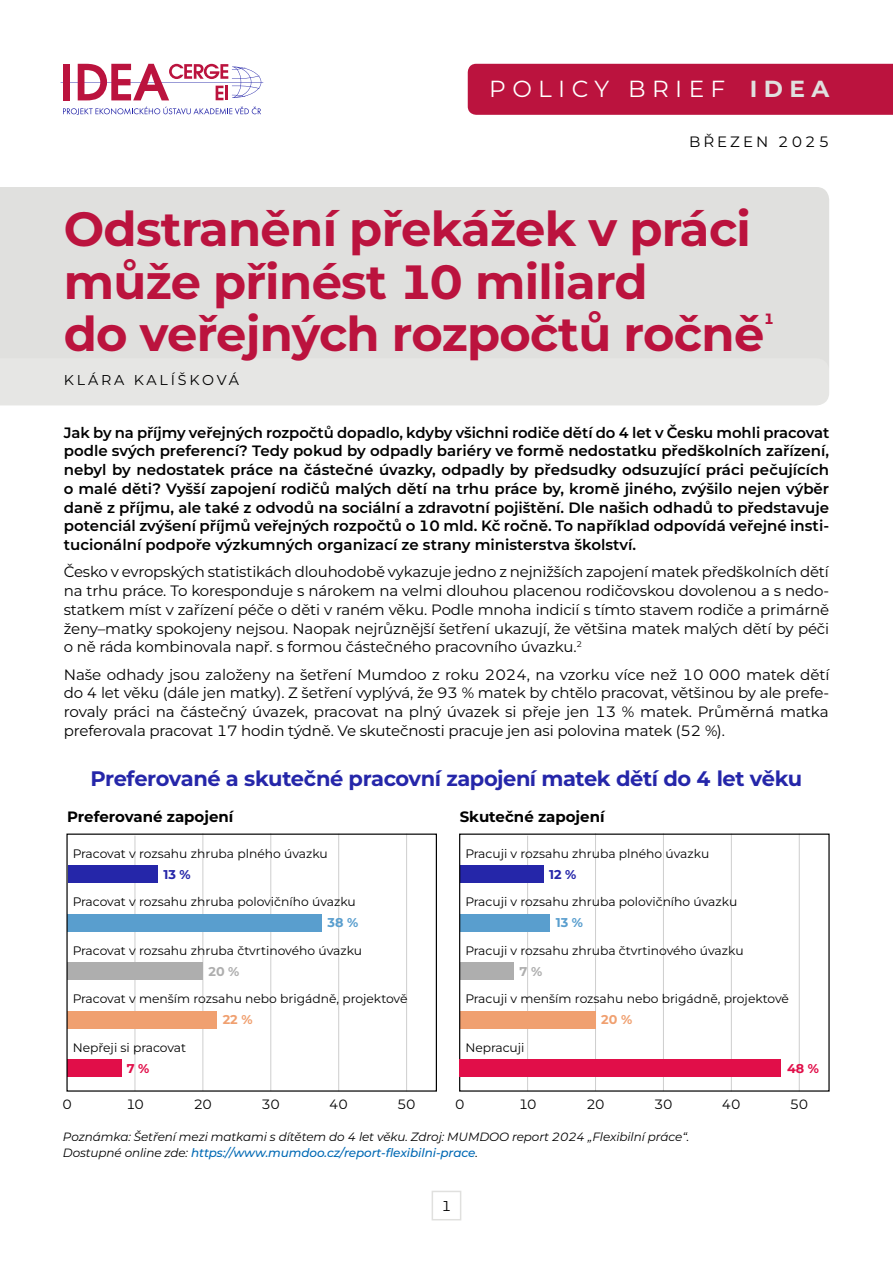
<style>
.page{position:relative;width:893px;height:1263px;background:#fff}
.page>*{position:absolute;margin:0;border:0;box-sizing:border-box;transform-origin:0 0}
.Main_Head{font:700 48px/52.5px "Montserrat";letter-spacing:-.015em;color:#bb133e}
.t1{font:23.25px "Montserrat";letter-spacing:.275em;color:#fff}
.t2{font:700 21px "Montserrat";letter-spacing:-.025em;color:#2526a9}
.Body_Text{font:15px/18.8px "Montserrat";letter-spacing:-.01em;color:#000;text-align:justify}
.Body_Text-2{font:600 15px/18.8px "Montserrat";color:#000;text-align:justify}
.t3{font:700 15px "Montserrat";color:#000}
.Body_Text-3{font:15px "Montserrat";letter-spacing:.2em;color:#000}
.Main_Head-2{font:700 14.85px "Montserrat";color:#bb133e}
.Body_Text-4{font:14.25px "Montserrat";letter-spacing:.2em;color:#000}
.t4{font:13.5px "Montserrat";color:#000}
.t5{font:700 12.75px "Montserrat";color:#2526a9}
.t6{font:700 12.75px "Montserrat";color:#599ece}
.t7{font:700 12.75px "Montserrat";color:#f0a070}
.t8{font:700 12.75px "Montserrat";color:#aeaeae}
.t9{font:700 12.75px "Montserrat";color:#e10e49}
.t10{font:12.3px "Montserrat";color:#000}
.t11{font:italic 12px/15.8px "Montserrat";letter-spacing:-.01em;color:#000}
.s1{font-weight:700;color:#e0e0de}
.s2{font-weight:500;color:#0069b4}
</style>
<div class="page">
<div style="left:432px;top:1191px;width:29px;height:29px;border:2px solid #e0e0de"></div>
<div style="left:468px;top:64px;width:425px;height:51px;background:#bb133e"></div>
<svg style="left:61px;top:64px;width:202px;height:36px"></svg>
<svg style="left:63px;top:107px;width:198px;height:8px"></svg>
<div style="left:0;top:187px;width:829px;height:171px;background:#e0e0de"></div>
<div style="left:0;top:358px;width:829px;height:47px;background:#e6e6e4"></div>
<hr style="left:135px;top:836px;width:1px;height:254px;background:#cecece">
<hr style="left:270px;top:834px;width:1px;height:256px;background:#cecece">
<hr style="left:203px;top:834px;width:1px;height:256px;background:#cecece">
<hr style="left:338px;top:834px;width:1px;height:257px;background:#cecece">
<hr style="left:406px;top:834px;width:1px;height:257px;background:#cecece">
<div style="left:67px;top:1060px;width:54px;height:17px;background:#e10e49"></div>
<div style="left:68px;top:1011px;width:149px;height:17px;background:#f0a070"></div>
<div style="left:68px;top:963px;width:135px;height:17px;background:#aeaeae"></div>
<div style="left:68px;top:914px;width:254px;height:17px;background:#599ece"></div>
<div style="left:68px;top:866px;width:90px;height:17px;background:#2526a9"></div>
<hr style="left:527px;top:836px;width:1px;height:254px;background:#cecece">
<hr style="left:663px;top:834px;width:1px;height:256px;background:#cecece">
<hr style="left:595px;top:834px;width:1px;height:256px;background:#cecece">
<hr style="left:731px;top:834px;width:1px;height:257px;background:#cecece">
<hr style="left:799px;top:834px;width:1px;height:257px;background:#cecece">
<div style="left:460px;top:1011px;width:135px;height:17px;background:#f0a070"></div>
<div style="left:460px;top:963px;width:54px;height:17px;background:#aeaeae"></div>
<div style="left:460px;top:914px;width:90px;height:17px;background:#599ece"></div>
<div style="left:460px;top:866px;width:83px;height:17px;background:#2526a9"></div>
<div style="left:460px;top:1060px;width:321px;height:17px;background:#e10e49"></div>
<h2 class="t1" style="left:489px;top:73px;width:341px">POLICY BRIEF <span class="s1">IDEA</span></h2>
<p class="Body_Text-3" style="left:689px;top:131px;width:142px">BŘEZEN 2025</p>
<p class="Main_Head" style="left:64px;top:201px;width:702px">Odstranění překážek v práci může přinést 10 miliard<br>do veřejných rozpočtů ročně</p>
<p class="Main_Head-2" style="left:764px;top:308px;width:12px">1</p>
<p class="Body_Text-4" style="left:64px;top:370px;width:177px">KLÁRA KALÍŠKOVÁ</p>
<p class="Body_Text-2" style="left:64px;top:422px;width:767px">Jak by na příjmy veřejných rozpočtů dopadlo, kdyby všichni rodiče dětí do 4 let v Česku mohli pracovat podle svých preferencí? Tedy pokud by odpadly bariéry ve formě nedostatku předškolních zařízení, nebyl by nedostatek práce na částečné úvazky, odpadly by předsudky odsuzující práci pečujících o malé děti? Vyšší zapojení rodičů malých dětí na trhu práce by, kromě jiného, zvýšilo nejen výběr daně z příjmu, ale také z odvodů na sociální a zdravotní pojištění. Dle našich odhadů to představuje potenciál zvýšení příjmů veřejných rozpočtů o 10 mld. Kč ročně. To například odpovídá veřejné insti&shy;tucionální podpoře výzkumných organizací ze strany ministerstva školství.</p>
<p class="Body_Text" style="left:64px;top:562px;width:767px">Česko v evropských statistikách dlouhodobě vykazuje jedno z nejnižších zapojení matek předškolních dětí na trhu práce. To koresponduje s nárokem na velmi dlouhou placenou rodičovskou dovolenou a s nedo&shy;statkem míst v zařízení péče o děti v raném věku. Podle mnoha indicií s tímto stavem rodiče a primárně ženy–matky spokojeny nejsou. Naopak nejrůznější šetření ukazují, že většina matek malých dětí by péči o ně ráda kombinovala např. s formou částečného pracovního úvazku.<sup>2</sup></p>
<p class="Body_Text" style="left:64px;top:664px;width:767px">Naše odhady jsou založeny na šetření Mumdoo z roku 2024, na vzorku více než 10 000 matek dětí do 4 let věku (dále jen matky). Z šetření vyplývá, že 93 % matek by chtělo pracovat, většinou by ale prefe&shy;rovaly práci na částečný úvazek, pracovat na plný úvazek si přeje jen 13 % matek. Průměrná matka preferovala pracovat 17 hodin týdně. Ve skutečnosti pracuje jen asi polovina matek (52 %).</p>
<p class="t2" style="left:90px;top:763px;width:713px">Preferované a skutečné pracovní zapojení matek dětí do 4 let věku</p>
<p class="t3" style="left:460px;top:806px;width:146px">Skutečné zapojení</p>
<p class="t10" style="left:73px;top:845px;width:257px">Pracovat v rozsahu zhruba plného úvazku</p>
<p class="t10" style="left:73px;top:894px;width:285px">Pracovat v rozsahu zhruba polovičního úvazku</p>
<p class="t10" style="left:73px;top:942px;width:291px">Pracovat v rozsahu zhruba čtvrtinového úvazku</p>
<p class="t10" style="left:73px;top:990px;width:336px">Pracovat v menším rozsahu nebo brigádně, projektově</p>
<p class="t10" style="left:73px;top:1039px;width:115px">Nepřeji si pracovat</p>
<p class="t3" style="left:67px;top:806px;width:168px">Preferované zapojení</p>
<p class="t10" style="left:465px;top:845px;width:246px">Pracuji v rozsahu zhruba plného úvazku</p>
<p class="t10" style="left:465px;top:894px;width:274px">Pracuji v rozsahu zhruba polovičního úvazku</p>
<p class="t10" style="left:465px;top:942px;width:280px">Pracuji v rozsahu zhruba čtvrtinového úvazku</p>
<p class="t10" style="left:465px;top:990px;width:325px">Pracuji v menším rozsahu nebo brigádně, projektově</p>
<p class="t10" style="left:465px;top:1039px;width:61px">Nepracuji</p>
<p class="t5" style="left:549px;top:865px;width:29px">12 %</p>
<p class="t6" style="left:556px;top:914px;width:29px">13 %</p>
<p class="t5" style="left:163px;top:865px;width:29px">13 %</p>
<p class="t6" style="left:327px;top:914px;width:32px">38 %</p>
<p class="t8" style="left:208px;top:962px;width:32px">20 %</p>
<p class="t7" style="left:223px;top:1010px;width:31px">22 %</p>
<p class="t8" style="left:520px;top:962px;width:24px">7 %</p>
<p class="t7" style="left:601px;top:1010px;width:32px">20 %</p>
<p class="t9" style="left:127px;top:1059px;width:24px">7 %</p>
<p class="t4" style="left:62px;top:1094px;width:11px">0</p>
<p class="t4" style="left:126px;top:1094px;width:19px">10</p>
<p class="t4" style="left:194px;top:1094px;width:20px">20</p>
<p class="t4" style="left:261px;top:1094px;width:20px">30</p>
<p class="t4" style="left:329px;top:1094px;width:20px">40</p>
<p class="t4" style="left:397px;top:1094px;width:20px">50</p>
<p class="t9" style="left:787px;top:1059px;width:34px">48 %</p>
<p class="t4" style="left:455px;top:1094px;width:11px">0</p>
<p class="t4" style="left:519px;top:1094px;width:19px">10</p>
<p class="t4" style="left:586px;top:1094px;width:20px">20</p>
<p class="t4" style="left:654px;top:1094px;width:20px">30</p>
<p class="t4" style="left:722px;top:1094px;width:20px">40</p>
<p class="t4" style="left:790px;top:1094px;width:20px">50</p>
<p class="t11" style="left:63px;top:1129px;width:628px">Poznámka: Šetření mezi matkami s dítětem do 4 let věku. Zdroj: MUMDOO report 2024 „Flexibilní práce“.<br>Dostupné online zde: <span class="s2">https://www.mumdoo.cz/report-flexibilni-prace</span>.</p>
<p class="Body_Text-4" style="left:441px;top:1196px;width:11px">1</p>
</div>
